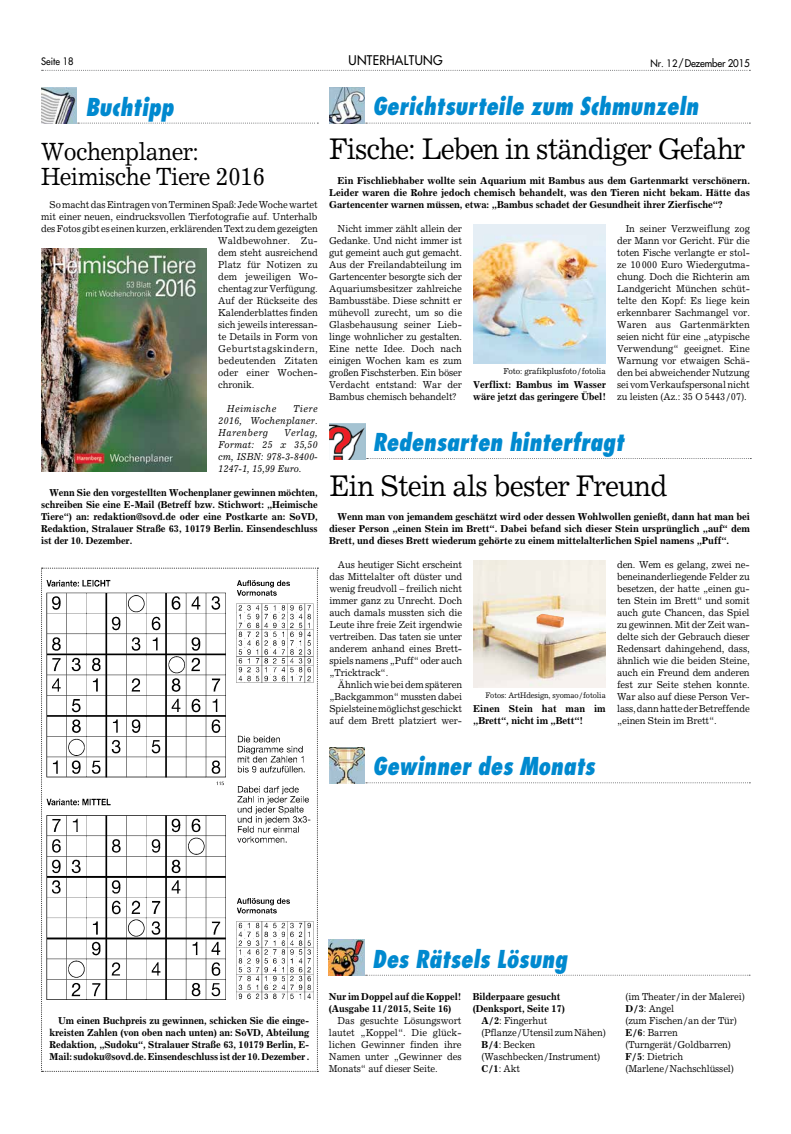
<style>
.page{position:relative;width:791px;height:1134px;background:#fff}
.page>*{position:absolute;margin:0;border:0;box-sizing:border-box;transform-origin:0 0}
.t1{font:30px "Excelsior";letter-spacing:-.035em;color:#000;scale:.93 1}
.t2{font:25px/25px "Excelsior";letter-spacing:-.025em;color:#000;scale:.93 1}
.t3{font:italic 800 condensed 24px "Futura";color:#0089cf;scale:.93 1}
.t4{font:13px "Futura";letter-spacing:.025em;color:#000;scale:.94 1}
.t5{font:10.3px "Futura";letter-spacing:-.02em;color:#000;scale:.95 1}
.t6{font:10px/12px "Excelsior";letter-spacing:-.015em;color:#000;text-align:justify;scale:.94 1}
.t7{font:700 10px/12px "Excelsior";letter-spacing:-.01em;color:#000;text-align:justify;scale:.94 1}
.t8{font:700 10px/12px "Excelsior";letter-spacing:-.01em;color:#000;text-align:justify;scale:.96 1}
.t9{font:italic 10px/12px "Excelsior";letter-spacing:.01em;color:#000;text-align:justify;scale:.94 1}
.t10{font:700 10px/12px "Excelsior";letter-spacing:.01em;color:#000;scale:.96 1}
.t11{font:10px "Excelsior";letter-spacing:.01em;color:#000;scale:.94 1}
.t12{font:10px "Excelsior";letter-spacing:.045em;color:#000;scale:.94 1}
.t13{font:10px "Excelsior";letter-spacing:.015em;color:#000;scale:.94 1}
.t14{font:10px "Excelsior";letter-spacing:.005em;color:#000;scale:.94 1}
.t15{font:italic 10px "Excelsior";letter-spacing:.04em;color:#000;scale:.94 1}
.t16{font:10px "Futura";color:#000;scale:.94 1}
.t17{font:8.5px "Excelsior";letter-spacing:-.015em;color:#000;scale:.94 1}
.t18{font:8px "Excelsior";letter-spacing:-.015em;color:#000;scale:.94 1}
.s1{font-size:10px}
.s2{font-weight:700}
</style>
<div class="page">
<svg style="left:41px;top:568px;width:277px;height:504px"></svg>
<img style="left:46px;top:580px;width:267px;height:420px">
<img style="left:329px;top:748px;width:36px;height:35px">
<svg style="left:366px;top:782px;width:384px;height:1px"></svg>
<img style="left:329px;top:940px;width:36px;height:35px">
<svg style="left:366px;top:975px;width:384px;height:1px"></svg>
<img style="left:329px;top:88px;width:36px;height:36px">
<svg style="left:366px;top:123px;width:384px;height:1px"></svg>
<img style="left:329px;top:423px;width:36px;height:36px">
<svg style="left:367px;top:458px;width:384px;height:1px"></svg>
<img style="left:473px;top:224px;width:133px;height:140px">
<img style="left:473px;top:560px;width:132px;height:128px">
<svg style="left:78px;top:123px;width:240px;height:1px"></svg>
<img style="left:41px;top:88px;width:36px;height:36px">
<img style="left:41px;top:249px;width:166px;height:223px">
<img style="left:536px;top:614px;width:28px;height:16px">
<svg style="left:42px;top:70px;width:708px;height:1px"></svg>
<p class="t16" style="left:41px;top:55px;width:36px">Seite 18</p>
<h3 class="t4" style="left:349px;top:52px;width:102px">UNTERHALTUNG</h3>
<p class="t5" style="left:650px;top:57px;width:106px"><span class="s1">Nr. 12</span>/Dezember 2015</p>
<h3 class="t3" style="left:85px;top:92px;width:96px">Buchtipp</h3>
<h2 class="t2" style="left:41px;top:138px;width:242px">Wochenplaner:<br>Heimische Tiere 2016</h2>
<p class="t6" style="left:50px;top:198px;width:287px">So macht das Eintragen von Terminen Spaß: Jede Woche wartet</p>
<p class="t6" style="left:41px;top:210px;width:296px">mit einer neuen, eindrucksvollen Tierfotografie auf. Unterhalb</p>
<p class="t6" style="left:41px;top:222px;width:296px">des Fotos gibt es einen kurzen, erklärenden Text zu dem gezeigten</p>
<p class="t13" style="left:218px;top:234px;width:107px">Waldbewohner. Zu-</p>
<p class="t6" style="left:218px;top:246px;width:107px">dem steht ausreichend</p>
<p class="t6" style="left:218px;top:258px;width:107px">Platz für Notizen zu</p>
<p class="t14" style="left:218px;top:270px;width:107px">dem jeweiligen Wo-</p>
<p class="t6" style="left:218px;top:282px;width:107px">chentag zur Verfügung.</p>
<p class="t6" style="left:218px;top:294px;width:107px">Auf der Rückseite des</p>
<p class="t6" style="left:218px;top:306px;width:107px">Kalenderblattes finden</p>
<p class="t6" style="left:218px;top:318px;width:107px">sich jeweils interessan-</p>
<p class="t6" style="left:218px;top:330px;width:107px">te Details in Form von</p>
<p class="t12" style="left:218px;top:342px;width:107px">Geburtstagskindern,</p>
<p class="t11" style="left:218px;top:354px;width:107px">bedeutenden Zitaten</p>
<p class="t11" style="left:218px;top:366px;width:107px">oder einer Wochen-</p>
<p class="t6" style="left:218px;top:378px;width:40px">chronik.</p>
<p class="t15" style="left:227px;top:402px;width:54px">Heimische</p>
<p class="t9" style="left:218px;top:402px;width:107px;text-indent:75px">Tiere 2016, Wochenplaner.<br>Harenberg</p>
<p class="t9" style="left:218px;top:426px;width:107px;text-indent:66px">Verlag, Format: 25 x 35,50 cm, ISBN: 978-3-8400- 1247-1, 15,99 Euro.</p>
<p class="t7" style="left:41px;top:486px;width:296px;text-indent:9px">Wenn Sie den vorgestellten Wochenplaner gewinnen möchten, schreiben Sie eine E-Mail (Betreff bzw. Stichwort: „Heimische Tiere“) an: redaktion@sovd.de oder eine Postkarte an: SoVD, Redaktion, Stralauer Straße 63, 10179 Berlin. Einsendeschluss ist der 10. Dezember.</p>
<h3 class="t3" style="left:372px;top:91px;width:352px">Gerichtsurteile zum Schmunzeln</h3>
<h1 class="t1" style="left:329px;top:131px;width:449px">Fische: Leben in ständiger Gefahr</h1>
<p class="t8" style="left:329px;top:174px;width:440px;text-indent:9px">Ein Fischliebhaber wollte sein Aquarium mit Bambus aus dem Gartenmarkt verschönern.<br>Leider waren die Rohre jedoch chemisch behandelt, was den Tieren nicht bekam. Hätte das Gartencenter warnen müssen, etwa: „Bambus schadet der Gesundheit ihrer Zierfische“?</p>
<p class="t6" style="left:329px;top:222px;width:143px;text-indent:9px">Nicht immer zählt allein der Gedanke. Und nicht immer ist gut gemeint auch gut gemacht.<br>Aus der Freilandabteilung im Gartencenter besorgte sich der Aquariumsbesitzer zahlreiche Bambusstäbe. Diese schnitt er mühevoll zurecht, um so die Glasbehausung seiner Lieb&shy;linge wohnlicher zu gestalten.<br>Eine nette Idee. Doch nach einigen Wochen kam es zum großen Fischsterben. Ein böser Verdacht entstand: War der Bambus chemisch behandelt?</p>
<p class="t17" style="left:503px;top:366px;width:110px">Foto: grafikplusfoto/fotolia</p>
<p class="t8" style="left:473px;top:378px;width:140px">Verflixt: Bambus im Wasser wäre jetzt das geringere Übel!</p>
<p class="t6" style="left:617px;top:222px;width:143px;text-indent:9px">In seiner Verzweiflung zog der Mann vor Gericht. Für die toten Fische verlangte er stol&shy;ze 10000 Euro Wiedergutma&shy;chung. Doch die Richterin am Landgericht München schüt&shy;telte den Kopf: Es liege kein erkennbarer Sachmangel vor.<br>Waren aus Gartenmärkten seien nicht für eine „atypische Verwendung“ geeignet. Eine Warnung vor etwaigen Schä&shy;den bei abweichender Nutzung sei vom Verkaufspersonal nicht zu leisten (Az.: 35 O 5443/07).</p>
<h3 class="t3" style="left:373px;top:427px;width:272px">Redensarten hinterfragt</h3>
<h1 class="t1" style="left:330px;top:468px;width:364px">Ein Stein als bester Freund</h1>
<p class="t8" style="left:329px;top:510px;width:440px;text-indent:9px">Wenn man von jemandem geschätzt wird oder dessen Wohlwollen genießt, dann hat man bei dieser Person „einen Stein im Brett“. Dabei befand sich dieser Stein ursprünglich „auf“ dem Brett, und dieses Brett wiederum gehörte zu einem mittelalterlichen Spiel namens „Puff“.</p>
<p class="t6" style="left:329px;top:558px;width:143px;text-indent:9px">Aus heutiger Sicht erscheint das Mittelalter oft düster und wenig freudvoll – freilich nicht immer ganz zu Unrecht. Doch auch damals mussten sich die Leute ihre freie Zeit irgendwie vertreiben. Das taten sie unter anderem anhand eines Brett&shy;spiels namens „Puff“ oder auch „Tricktrack“.</p>
<p class="t6" style="left:329px;top:678px;width:143px;text-indent:9px">Ähnlich wie bei dem späteren „Backgammon“ mussten dabei Spielsteine möglichst geschickt auf dem Brett platziert wer-</p>
<p class="t18" style="left:485px;top:690px;width:130px">Fotos: ArtHdesign, syomao/fotolia</p>
<p class="t10" style="left:473px;top:702px;width:140px">Einen Stein hat man im „Brett“, nicht im „Bett“!</p>
<p class="t6" style="left:617px;top:558px;width:143px">den. Wem es gelang, zwei ne&shy;beneinanderliegende Felder zu besetzen, der hatte „einen gu&shy;ten Stein im Brett“ und somit auch gute Chancen, das Spiel zu gewinnen. Mit der Zeit wan&shy;delte sich der Gebrauch dieser Redensart dahingehend, dass, ähnlich wie die beiden Steine, auch ein Freund dem anderen fest zur Seite stehen konnte.<br>War also auf diese Person Ver&shy;lass, dann hatte der Betreffende „einen Stein im Brett“.</p>
<h3 class="t3" style="left:373px;top:751px;width:240px">Gewinner des Monats</h3>
<p class="t7" style="left:50px;top:1014px;width:278px;text-indent:9px">Um einen Buchpreis zu gewinnen, schicken Sie die einge&shy;kreisten Zahlen (von oben nach unten) an: SoVD, Abteilung Redaktion, „Sudoku“, Stralauer Straße 63, 10179 Berlin, E-Mail: sudoku@sovd.de. Einsendeschluss ist der 10. Dezember .</p>
<h3 class="t3" style="left:372px;top:943px;width:211px">Des Rätsels Lösung</h3>
<p class="t7" style="left:329px;top:990px;width:143px">Nur im Doppel auf die Koppel! (Ausgabe 11/2015, Seite 16)</p>
<p class="t6" style="left:329px;top:1014px;width:143px;text-indent:9px">Das gesuchte Lösungswort lautet „Koppel“. Die glück&shy;lichen Gewinner finden ihre Namen unter „Gewinner des Monats“ auf dieser Seite.</p>
<p class="t7" style="left:473px;top:990px;width:95px">Bilderpaare gesucht</p>
<p class="t7" style="left:473px;top:1002px;width:99px">(Denksport, Seite 17)</p>
<p class="t6" style="left:481px;top:1014px;width:72px"><span class="s2">A/2</span>: Fingerhut</p>
<p class="t6" style="left:481px;top:1026px;width:134px">(Pflanze/Utensil zum Nähen)</p>
<p class="t6" style="left:481px;top:1038px;width:59px"><span class="s2">B/4</span>: Becken</p>
<p class="t6" style="left:481px;top:1050px;width:128px">(Waschbecken/Instrument)</p>
<p class="t6" style="left:481px;top:1062px;width:43px"><span class="s2">C/1</span>: Akt</p>
<p class="t6" style="left:625px;top:990px;width:129px;text-align:left">(im Theater/in der Malerei)<br><span class="s2">D/3</span>: Angel<br>(zum Fischen/an der Tür)<br><span class="s2">E/6</span>: Barren (Turngerät/Goldbarren)<br><span class="s2">F/5</span>: Dietrich (Marlene/Nachschlüssel)</p>
</div>
